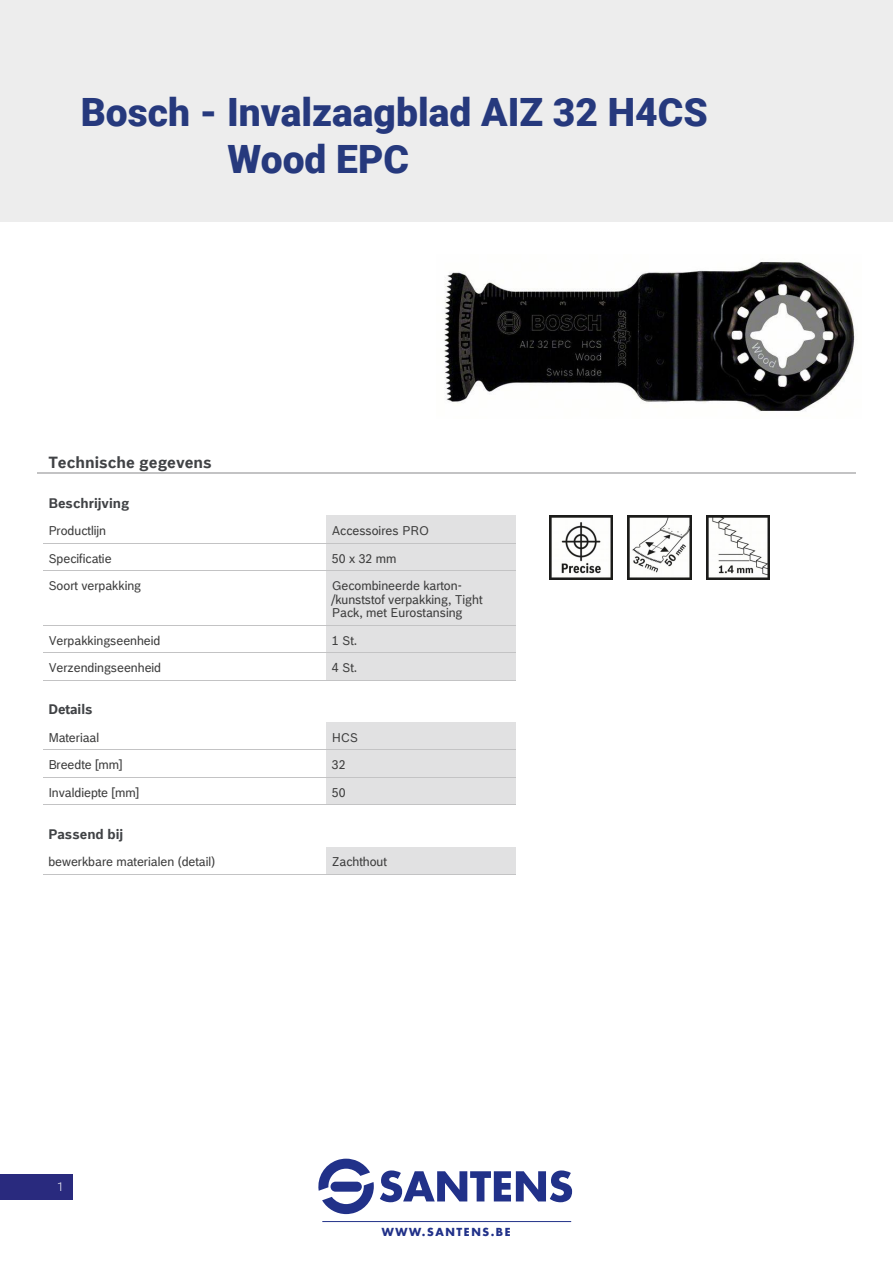
<style>
.page{position:relative;width:893px;height:1263px;background:#fff}
.page>*{position:absolute;margin:0;border:0;box-sizing:border-box;transform-origin:0 0}
.t1{font:900 39px/46.8px "Roboto";color:#26397d}
.t2{font:700 15.75px "Bosch Office Sans";color:#404245}
.t3{font:700 13.5px "Bosch Office Sans";color:#404245}
.t4{font:12.3px/13.5px "Bosch Office Sans";color:#3d3d3d}
.t5{font:300 12px "Roboto";color:#fff}
.t6{font:700 10.8px "Futura Std";letter-spacing:.145em;color:#213189}
</style>
<div class="page">
<div style="left:0;top:1174px;width:72px;height:25px;background:#292a7e"></div>
<svg style="left:380px;top:1170px;width:192px;height:32px"></svg>
<svg style="left:318px;top:1159px;width:56px;height:55px"></svg>
<div style="left:330px;top:1182px;width:32px;height:10px;background:#213189;border-radius:5px"></div>
<hr style="left:322px;top:1221px;width:249px;height:1px;background:#213189">
<div style="left:0;top:0;width:893px;height:221px;background:#ededed"></div>
<hr style="left:37px;top:472px;width:819px;height:2px;background:#c3c3c4">
<div style="left:326px;top:516px;width:189px;height:27px;background:#e1e1e2"></div>
<div style="left:326px;top:543px;width:189px;height:28px;background:#e1e1e2"></div>
<div style="left:326px;top:571px;width:189px;height:54px;background:#e1e1e2"></div>
<div style="left:326px;top:625px;width:189px;height:28px;background:#e1e1e2"></div>
<div style="left:326px;top:653px;width:189px;height:27px;background:#e1e1e2"></div>
<hr style="left:43px;top:543px;width:283px;height:1px;background:#c3c3c4">
<hr style="left:326px;top:543px;width:189px;height:1px;background:#c3c3c4">
<hr style="left:43px;top:570px;width:283px;height:1px;background:#c3c3c4">
<hr style="left:326px;top:570px;width:189px;height:1px;background:#c3c3c4">
<hr style="left:43px;top:625px;width:283px;height:1px;background:#c3c3c4">
<hr style="left:326px;top:625px;width:189px;height:1px;background:#c3c3c4">
<hr style="left:43px;top:652px;width:283px;height:1px;background:#c3c3c4">
<hr style="left:43px;top:680px;width:283px;height:1px;background:#c3c3c4">
<hr style="left:326px;top:652px;width:189px;height:1px;background:#c3c3c4">
<hr style="left:326px;top:680px;width:189px;height:1px;background:#c3c3c4">
<div style="left:326px;top:722px;width:189px;height:28px;background:#e1e1e2"></div>
<div style="left:326px;top:750px;width:189px;height:27px;background:#e1e1e2"></div>
<div style="left:326px;top:777px;width:189px;height:28px;background:#e1e1e2"></div>
<hr style="left:43px;top:749px;width:283px;height:1px;background:#c3c3c4">
<hr style="left:326px;top:749px;width:189px;height:1px;background:#c3c3c4">
<hr style="left:43px;top:777px;width:283px;height:1px;background:#c3c3c4">
<hr style="left:43px;top:805px;width:283px;height:1px;background:#c3c3c4">
<hr style="left:326px;top:777px;width:189px;height:1px;background:#c3c3c4">
<hr style="left:326px;top:805px;width:189px;height:1px;background:#c3c3c4">
<div style="left:326px;top:847px;width:189px;height:27px;background:#e1e1e2"></div>
<hr style="left:43px;top:874px;width:283px;height:1px;background:#c3c3c4">
<hr style="left:326px;top:874px;width:189px;height:1px;background:#c3c3c4">
<img style="left:444px;top:262px;width:411px;height:149px">
<img style="left:549px;top:515px;width:64px;height:64px">
<img style="left:627px;top:515px;width:64px;height:64px">
<img style="left:706px;top:515px;width:64px;height:64px">
<p class="t1" style="left:227px;top:87px;width:482px;text-indent:-147px">Bosch - Invalzaagblad AIZ 32 H4CS<br>Wood EPC</p>
<p class="t2" style="left:48px;top:452px;width:165px">Technische gegevens</p>
<p class="t3" style="left:48px;top:494px;width:82px">Beschrijving</p>
<p class="t4" style="left:48px;top:524px;width:59px">Productlijn</p>
<p class="t4" style="left:332px;top:524px;width:98px">Accessoires PRO</p>
<p class="t4" style="left:48px;top:551px;width:65px">Specificatie</p>
<p class="t4" style="left:332px;top:551px;width:66px">50 x 32 mm</p>
<p class="t4" style="left:48px;top:579px;width:94px">Soort verpakking</p>
<p class="t4" style="left:332px;top:579px;width:152px">Gecombineerde karton-/kunststof verpakking, Tight<br>Pack, met Eurostansing</p>
<p class="t4" style="left:48px;top:633px;width:114px">Verpakkingseenheid</p>
<p class="t4" style="left:332px;top:633px;width:27px">1 St.</p>
<p class="t4" style="left:48px;top:661px;width:114px">Verzendingseenheid</p>
<p class="t4" style="left:332px;top:661px;width:27px">4 St.</p>
<p class="t3" style="left:48px;top:701px;width:46px">Details</p>
<p class="t4" style="left:48px;top:730px;width:52px">Materiaal</p>
<p class="t4" style="left:332px;top:730px;width:28px">HCS</p>
<p class="t4" style="left:48px;top:758px;width:76px">Breedte [mm]</p>
<p class="t4" style="left:332px;top:758px;width:15px">32</p>
<p class="t4" style="left:48px;top:785px;width:92px">Invaldiepte [mm]</p>
<p class="t4" style="left:332px;top:785px;width:15px">50</p>
<p class="t3" style="left:48px;top:826px;width:76px">Passend bij</p>
<p class="t4" style="left:48px;top:855px;width:169px">bewerkbare materialen (detail)</p>
<p class="t4" style="left:332px;top:855px;width:57px">Zachthout</p>
<p class="t5" style="left:57px;top:1178px;width:8px">1</p>
<p class="t6" style="left:382px;top:1224px;width:130px">WWW.SANTENS.BE</p>
</div>
